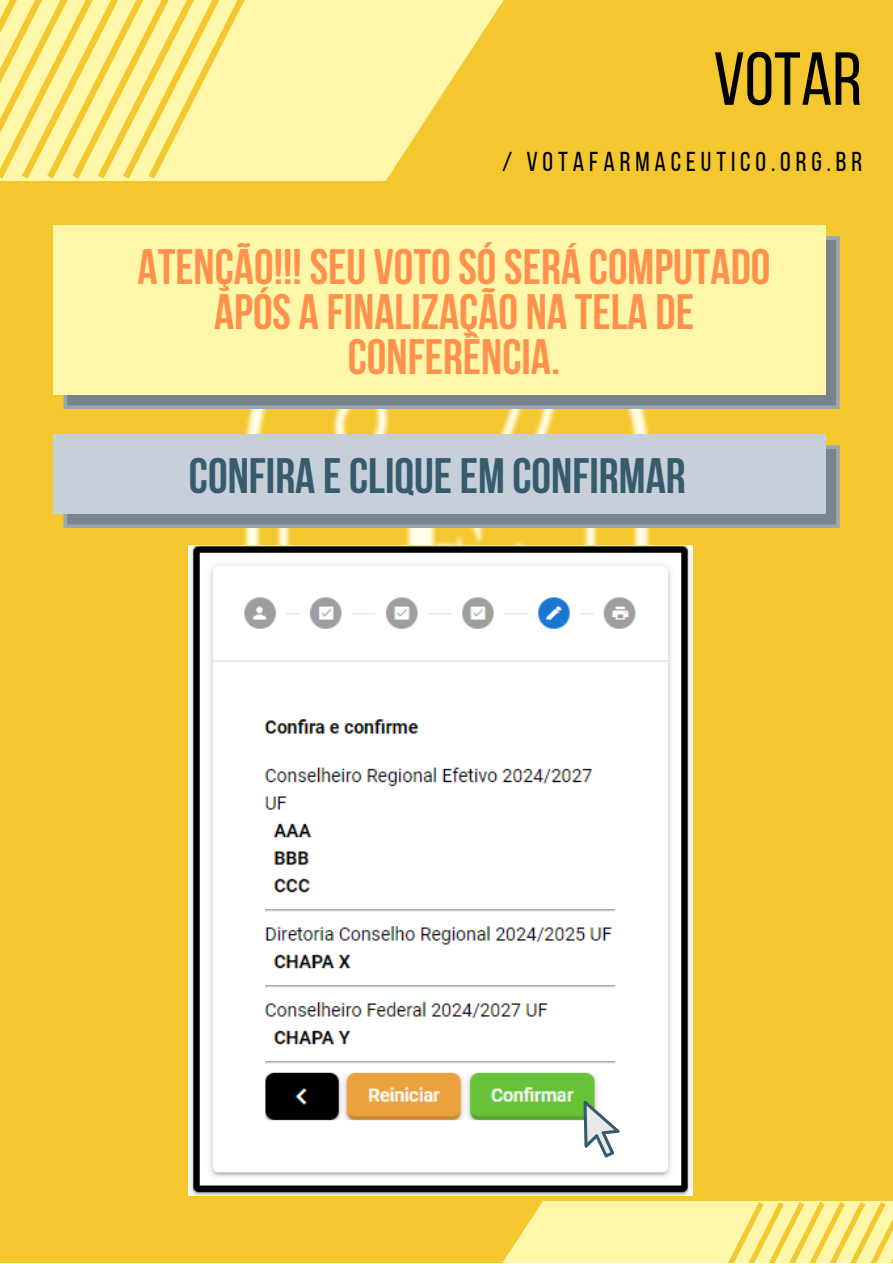
<style>
.page{position:relative;width:893px;height:1264px;background:#fff}
.page>*{position:absolute;margin:0;border:0;box-sizing:border-box;transform-origin:0 0}
.t1{font:75px "Bebas Neue";color:#000}
.t2{font:700 49.5px/45px "Bebas Neue";color:#ff914d;text-align:center}
.t3{font:700 49.5px "Bebas Neue";color:#365b6d}
.t4{font:27.15px "Bebas Neue";letter-spacing:.18em;color:#000}
</style>
<div class="page">
<div style="left:0;top:0;width:892px;height:1262px;background:#f5c72e"></div>
<svg style="left:503px;top:1201px;width:389px;height:61px"></svg>
<svg style="left:308px;top:0;width:196px;height:181px"></svg>
<svg style="left:391px;top:0;width:25px;height:178px;fill:#fff8aa"></svg>
<div style="left:366px;top:0;width:25px;height:178px;background:#fff8aa"></div>
<div style="left:341px;top:0;width:25px;height:178px;background:#fff8aa"></div>
<div style="left:315px;top:0;width:26px;height:178px;background:#fff8aa"></div>
<div style="left:290px;top:0;width:25px;height:178px;background:#fff8aa"></div>
<div style="left:265px;top:0;width:25px;height:178px;background:#fff8aa"></div>
<div style="left:239px;top:0;width:26px;height:178px;background:#fff8aa"></div>
<svg style="left:0;top:0;width:239px;height:178px"></svg>
<img style="left:220px;top:225px;width:452px;height:971px">
<svg style="left:63px;top:236px;width:776px;height:173px;fill:#77838d"></svg>
<div style="left:53px;top:226px;width:772px;height:169px;background:#fff8aa"></div>
<svg style="left:63px;top:445px;width:776px;height:83px;fill:#77838d"></svg>
<div style="left:53px;top:434px;width:772px;height:80px;background:#c7d0d8"></div>
<img style="left:189px;top:545px;width:503px;height:649px">
<svg style="left:583px;top:1100px;width:36px;height:57px"></svg>
<p class="t1" style="left:713px;top:49px;width:150px">VOTAR</p>
<p class="t4" style="left:502px;top:150px;width:361px">/ VOTAFARMACEUTICO.ORG.BR</p>
<p class="t2" style="left:137px;top:249px;width:634px">ATENÇÃO!!! SEU VOTOSÓSERÁ COMPUTADO<br>APÓS A FINALIZAÇÃO NA TELA DE<br>CONFERÊNCIA.</p>
<p class="t3" style="left:189px;top:455px;width:498px">CONFIRA ECLIQUEEM CONFIRMAR</p>
</div>
